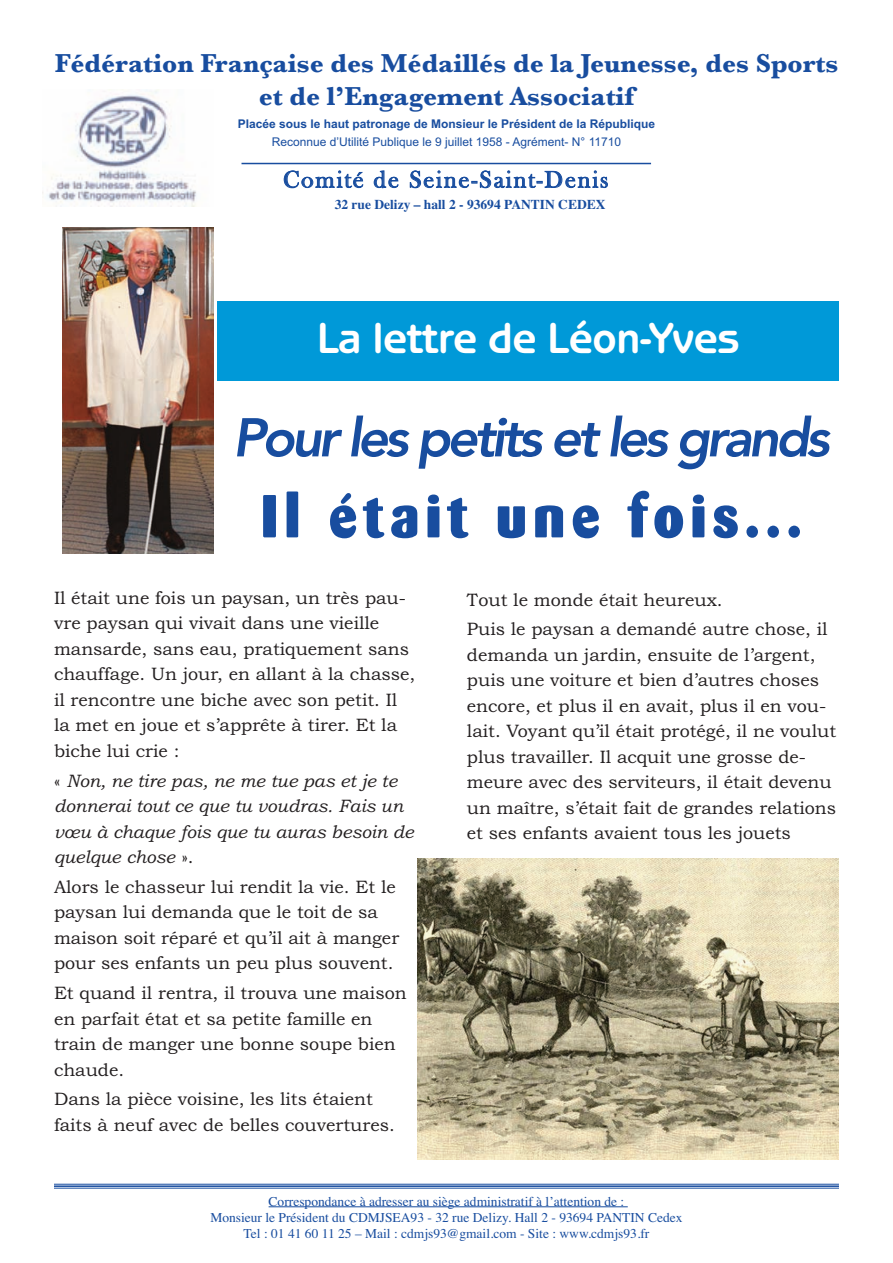
<style>
.page{position:relative;width:893px;height:1263px;background:#fff}
.page>*{position:absolute;margin:0;border:0;box-sizing:border-box;transform-origin:0 0}
.t1{font:800 60px "Barmeno";letter-spacing:.1em;color:#184d9f}
.t2{font:italic 800 54px "Avenir";letter-spacing:-.07em;color:#184d9f}
.t3{font:700 45px "Benguiat Got ITC";color:#fff}
.t4{font:700 27px/32.4px "Baskerville";color:#184d9f;text-align:center}
.t5{font:24px "Bask Old Face";letter-spacing:.085em;color:#184d9f}
.t6{font:18px/25.5px "Bookman Old Style";color:#231f20}
.t7{font:italic 18px/25.5px "Bookman Old Style";color:#231f20}
.t8{font:13.5px/16.2px "Times";color:#184d9f;text-align:center}
.t9{font:700 13.5px "Times";color:#184d9f}
.t10{font:700 12px "Arial";color:#184d9f}
.t11{font:12px "Arial";color:#184d9f}
.s1{font-style:normal}
</style>
<div class="page">
<hr style="left:269px;top:1206px;width:359px;height:1px;background:#184d9f">
<img style="left:47px;top:89px;width:150px;height:117px">
<hr style="left:54px;top:1184px;width:785px;height:1px;background:#184d9f">
<hr style="left:54px;top:1185px;width:785px;height:2px;background:#184d9f">
<hr style="left:54px;top:1188px;width:785px;height:1px;background:#184d9f">
<hr style="left:242px;top:163px;width:409px;height:1px;background:#184d9f">
<img style="left:63px;top:228px;width:151px;height:326px">
<div style="left:218px;top:302px;width:621px;height:79px;background:#0099d8"></div>
<img style="left:417px;top:858px;width:422px;height:302px">
<h3 class="t4" style="left:55px;top:47px;width:785px">Fédération Française des Médaillés de la Jeunesse, des Sports et de l’Engagement Associatif</h3>
<p class="t10" style="left:238px;top:116px;width:419px">Placée sous le haut patronage de Monsieur le Président de la République</p>
<p class="t11" style="left:272px;top:134px;width:351px">Reconnue d’Utilité Publique le 9 juillet 1958 - Agrément- N° 11710</p>
<h3 class="t5" style="left:283px;top:165px;width:327px">Comité de Seine-Saint-Denis</h3>
<p class="t9" style="left:335px;top:196px;width:272px">32 rue Delizy – hall 2 - 93694 PANTIN CEDEX</p>
<h3 class="t3" style="left:317px;top:323px;width:424px">La lettre de Léon-Yves</h3>
<h2 class="t2" style="left:233px;top:416px;width:598px">Pour les petits et les grands</h2>
<h1 class="t1" style="left:261px;top:492px;width:542px">Il était une fois...</h1>
<p class="t6" style="left:54px;top:585px;width:363px">Il était une fois un paysan, un très pau&shy;vre paysan qui vivait dans une vieille mansarde, sans eau, pratiquement sans chauffage. Un jour, en allant à la chasse, il rencontre une biche avec son petit. Il la met en joue et s’apprête à tirer. Et la biche lui crie :</p>
<p class="t7" style="left:54px;top:767px;width:361px"><span class="s1">«</span> Non, ne tire pas, ne me tue pas et je te donnerai tout ce que tu voudras. Fais un vœu à chaque fois que tu auras besoin de quelque chose <span class="s1">».</span></p>
<p class="t6" style="left:54px;top:874px;width:347px">Alors le chasseur lui rendit la vie. Et le paysan lui demanda que le toit de sa maison soit réparé et qu’il ait à manger pour ses enfants un peu plus souvent.</p>
<p class="t6" style="left:54px;top:980px;width:354px">Et quand il rentra, il trouva une maison en parfait état et sa petite famille en train de manger une bonne soupe bien chaude.</p>
<p class="t6" style="left:54px;top:1086px;width:343px">Dans la pièce voisine, les lits étaient faits à neuf avec de belles couvertures.</p>
<p class="t6" style="left:467px;top:584px;width:362px;line-height:29.7px">Tout le monde était heureux.<br>Puis le paysan a demandé autre chose, il</p>
<p class="t6" style="left:467px;top:642px;width:371px">demanda un jardin, ensuite de l’argent, puis une voiture et bien d’autres choses encore, et plus il en avait, plus il en vou&shy;lait. Voyant qu’il était protégé, il ne voulut plus travailler. Il acquit une grosse de&shy;meure avec des serviteurs, il était devenu un maître, s’était fait de grandes relations et ses enfants avaient tous les jouets</p>
<p class="t8" style="left:210px;top:1193px;width:474px">Correspondance à adresser au siège administratif à l’attention de :<br>Monsieur le Président du CDMJSEA93 - 32 rue Delizy. Hall 2 - 93694 PANTIN Cedex<br>Tel : 01 41 60 11 25 – Mail : cdmjs93@gmail.com - Site : www.cdmjs93.fr</p>
</div>
